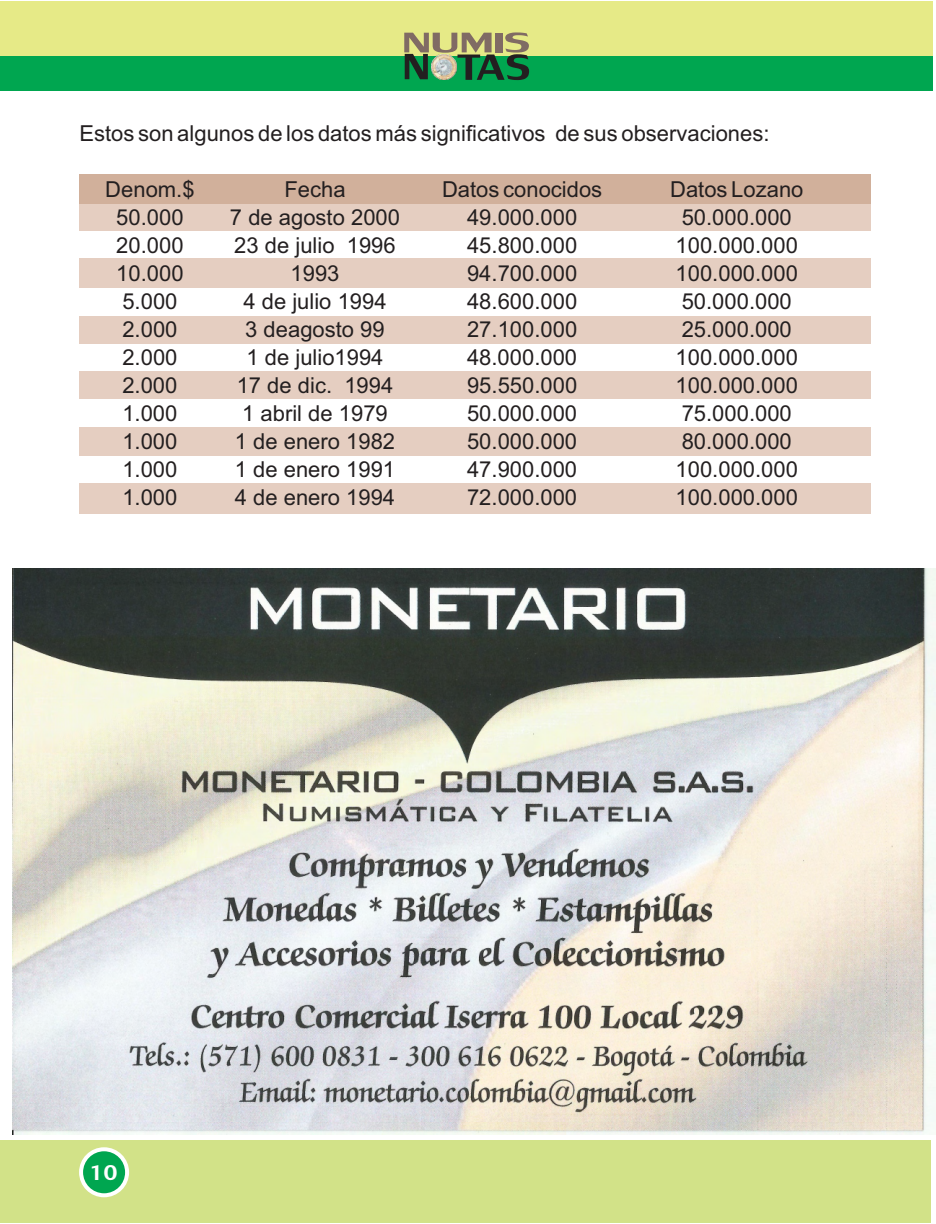
<style>
.page{position:relative;width:936px;height:1224px;background:#fff}
.page>*{position:absolute;margin:0;border:0;box-sizing:border-box;transform-origin:0 0}
.t1{font:54.4px "Lily UPC";color:#231f20;scale:1.15 1}
.t2{font:42.4px "Lily UPC";color:#806b64;scale:1.57 1}
.t3{font:31.8px "Lily UPC";color:#fff}
.t4{font:22px "Arial";color:#231f20}
</style>
<div class="page">
<div style="left:0;top:1141px;width:931px;height:82px;background:#d2e288"></div>
<svg style="left:79px;top:1147px;width:50px;height:50px;background:#4bc082"></svg>
<div style="left:0;top:1px;width:932px;height:55px;background:#e6ea87"></div>
<div style="left:0;top:56px;width:932px;height:34px;background:#00a650"></div>
<svg style="left:404px;top:54px;width:24px;height:25px"></svg>
<img style="left:431px;top:54px;width:26px;height:26px">
<img style="left:13px;top:569px;width:922px;height:566px">
<div style="left:79px;top:204px;width:792px;height:27px;background:#e5cec1"></div>
<div style="left:79px;top:174px;width:792px;height:30px;background:#d1b09b"></div>
<div style="left:79px;top:258px;width:792px;height:29px;background:#e5cec1"></div>
<div style="left:79px;top:316px;width:792px;height:28px;background:#e5cec1"></div>
<div style="left:79px;top:371px;width:792px;height:28px;background:#e5cec1"></div>
<div style="left:79px;top:427px;width:792px;height:29px;background:#e5cec1"></div>
<div style="left:79px;top:483px;width:792px;height:31px;background:#e5cec1"></div>
<h2 class="t2" style="left:402px;top:24px;width:83px">NUMIS</h2>
<h1 class="t1" style="left:457px;top:43px;width:65px">TAS</h1>
<p class="t4" style="left:79px;top:125px;width:691px">Estos son algunos de los datos más significativos de sus observaciones:</p>
<p class="t4" style="left:105px;top:181px;width:91px">Denom.$</p>
<p class="t4" style="left:284px;top:181px;width:63px">Fecha</p>
<p class="t4" style="left:442px;top:181px;width:162px">Datos conocidos</p>
<p class="t4" style="left:670px;top:181px;width:135px">Datos Lozano</p>
<p class="t4" style="left:116px;top:209px;width:69px">50.000</p>
<p class="t4" style="left:230px;top:209px;width:172px">7 de agosto 2000</p>
<p class="t4" style="left:467px;top:209px;width:112px">49.000.000</p>
<p class="t4" style="left:681px;top:209px;width:112px">50.000.000</p>
<p class="t4" style="left:116px;top:237px;width:69px">20.000</p>
<p class="t4" style="left:234px;top:237px;width:163px">23 de julio 1996</p>
<p class="t4" style="left:467px;top:237px;width:112px">45.800.000</p>
<p class="t4" style="left:675px;top:237px;width:124px">100.000.000</p>
<p class="t4" style="left:116px;top:265px;width:69px">10.000</p>
<p class="t4" style="left:290px;top:265px;width:50px">1993</p>
<p class="t4" style="left:467px;top:265px;width:112px">94.700.000</p>
<p class="t4" style="left:675px;top:265px;width:124px">100.000.000</p>
<p class="t4" style="left:122px;top:293px;width:57px">5.000</p>
<p class="t4" style="left:243px;top:293px;width:145px">4 de julio 1994</p>
<p class="t4" style="left:467px;top:293px;width:112px">48.600.000</p>
<p class="t4" style="left:681px;top:293px;width:112px">50.000.000</p>
<p class="t4" style="left:122px;top:321px;width:57px">2.000</p>
<p class="t4" style="left:245px;top:321px;width:141px">3 deagosto 99</p>
<p class="t4" style="left:467px;top:321px;width:112px">27.100.000</p>
<p class="t4" style="left:681px;top:321px;width:112px">25.000.000</p>
<p class="t4" style="left:122px;top:349px;width:57px">2.000</p>
<p class="t4" style="left:246px;top:349px;width:138px">1 de julio1994</p>
<p class="t4" style="left:467px;top:349px;width:112px">48.000.000</p>
<p class="t4" style="left:675px;top:349px;width:124px">100.000.000</p>
<p class="t4" style="left:122px;top:377px;width:57px">2.000</p>
<p class="t4" style="left:237px;top:377px;width:158px">17 de dic. 1994</p>
<p class="t4" style="left:467px;top:377px;width:112px">95.550.000</p>
<p class="t4" style="left:675px;top:377px;width:124px">100.000.000</p>
<p class="t4" style="left:122px;top:405px;width:57px">1.000</p>
<p class="t4" style="left:242px;top:405px;width:147px">1 abril de 1979</p>
<p class="t4" style="left:467px;top:405px;width:112px">50.000.000</p>
<p class="t4" style="left:681px;top:405px;width:112px">75.000.000</p>
<p class="t4" style="left:122px;top:433px;width:57px">1.000</p>
<p class="t4" style="left:235px;top:433px;width:162px">1 de enero 1982</p>
<p class="t4" style="left:467px;top:433px;width:112px">50.000.000</p>
<p class="t4" style="left:681px;top:433px;width:112px">80.000.000</p>
<p class="t4" style="left:122px;top:461px;width:57px">1.000</p>
<p class="t4" style="left:235px;top:461px;width:162px">1 de enero 1991</p>
<p class="t4" style="left:467px;top:461px;width:112px">47.900.000</p>
<p class="t4" style="left:675px;top:461px;width:124px">100.000.000</p>
<p class="t4" style="left:122px;top:489px;width:57px">1.000</p>
<p class="t4" style="left:235px;top:489px;width:162px">4 de enero 1994</p>
<p class="t4" style="left:467px;top:489px;width:112px">72.000.000</p>
<p class="t4" style="left:675px;top:489px;width:124px">100.000.000</p>
<h3 class="t3" style="left:89px;top:1158px;width:30px">10</h3>
</div>
